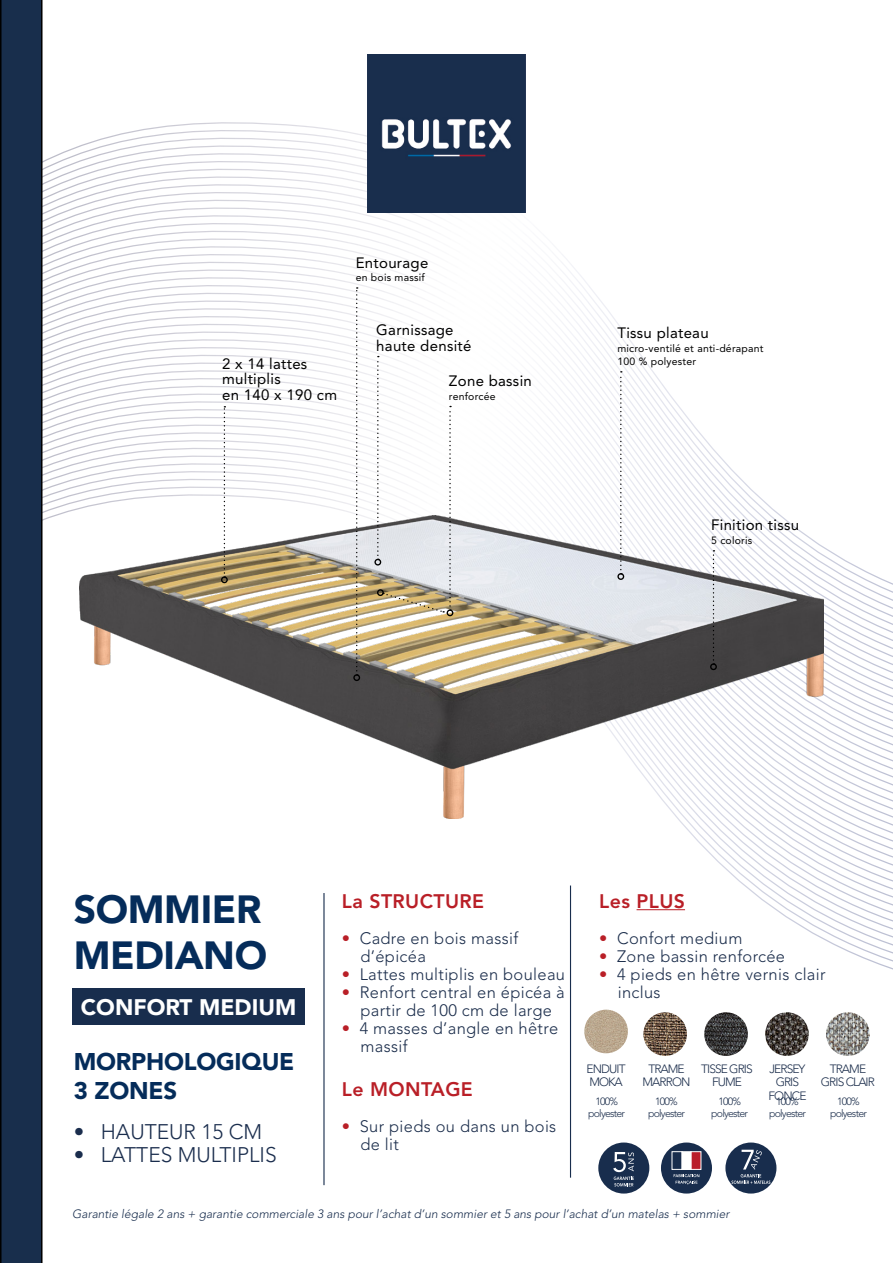
<style>
.page{position:relative;width:893px;height:1263px;background:#fff}
.page>*{position:absolute;margin:0;border:0;box-sizing:border-box;transform-origin:0 0}
.t1{font:900 39px/46.8px "Avenir LT Std";letter-spacing:-.01em;color:#052c5a}
.t2{font:900 24px/28.8px "Avenir LT Std";letter-spacing:-.01em;color:#052c5a}
.t3{font:900 22.5px "Avenir";color:#fff}
.t4{font:300 21px "Avenir LT Std";color:#1a2d4d}
.t5{font:800 19.5px "Avenir LT Std";letter-spacing:.02em;color:#b91f27}
.t6{font:300 16.5px/18px "Avenir LT Std";letter-spacing:.02em;color:#1b2d4b}
.t7{font:15px/15.5px "Avenir LT Std";letter-spacing:.02em;color:#000}
.t8{font:italic 300 12px "Avenir LT Std";color:#182d4d}
.t9{font:300 12px/13.5px "Avenir LT Std";letter-spacing:-.075em;color:#1b2d4b;text-align:center}
.t10{font:10.5px/13.6px "Avenir LT Std";letter-spacing:.02em;color:#000}
.t11{font:300 10.5px/12px "Avenir LT Std";letter-spacing:-.075em;color:#1b2d4b;text-align:center}
.s1{color:#b91f27}
</style>
<div class="page">
<svg style="left:43px;top:452px;width:850px;height:583px"></svg>
<hr style="left:637px;top:909px;width:48px;height:1px;background:#b91f27">
<hr style="left:323px;top:893px;width:2px;height:292px;background:#182d4d">
<hr style="left:570px;top:885px;width:1px;height:293px;background:#182d4d">
<div style="left:72px;top:988px;width:233px;height:37px;background:#182d4d"></div>
<img style="left:367px;top:54px;width:159px;height:158px">
<svg style="left:0;top:0;width:43px;height:1263px"></svg>
<img style="left:80px;top:516px;width:744px;height:303px">
<svg style="left:356px;top:287px;width:2px;height:387px"></svg>
<div style="left:353px;top:674px;width:7px;height:7px;border:1px solid #000;border-radius:50%"></div>
<svg style="left:224px;top:406px;width:1px;height:170px"></svg>
<div style="left:221px;top:576px;width:7px;height:7px;border:1px solid #000;border-radius:50%"></div>
<div style="left:374px;top:559px;width:7px;height:6px;border:1px solid #000;border-radius:50%"></div>
<svg style="left:620px;top:371px;width:2px;height:202px"></svg>
<div style="left:617px;top:573px;width:7px;height:7px;border:1px solid #000;border-radius:50%"></div>
<svg style="left:713px;top:550px;width:1px;height:113px"></svg>
<div style="left:710px;top:663px;width:7px;height:7px;border:1px solid #000;border-radius:50%"></div>
<div style="left:447px;top:609px;width:6px;height:7px;border:1px solid #000;border-radius:50%"></div>
<svg style="left:377px;top:356px;width:74px;height:257px"></svg>
<div style="left:377px;top:589px;width:7px;height:7px;border:1px solid #000;border-radius:50%"></div>
<div style="left:725px;top:1142px;width:51px;height:51px;background:#182d4d;border-radius:50%"></div>
<svg style="left:731px;top:1150px;width:39px;height:34px"></svg>
<svg style="left:661px;top:1142px;width:51px;height:51px"></svg>
<div style="left:691px;top:1152px;width:10px;height:17px;background:#b91e2b"></div>
<div style="left:682px;top:1152px;width:9px;height:17px;background:#fff"></div>
<svg style="left:674px;top:1174px;width:25px;height:10px"></svg>
<div style="left:598px;top:1142px;width:51px;height:51px;background:#182d4d;border-radius:50%"></div>
<svg style="left:613px;top:1152px;width:21px;height:34px"></svg>
<img style="left:584px;top:1010px;width:44px;height:43px;border-radius:22px">
<img style="left:704px;top:1012px;width:44px;height:44px;border-radius:22px">
<img style="left:765px;top:1012px;width:44px;height:44px;border-radius:22px">
<img style="left:826px;top:1012px;width:44px;height:44px;border-radius:22px">
<img style="left:643px;top:1012px;width:44px;height:44px;border-radius:22px">
<p class="t7" style="left:222px;top:356px;width:116px">2 x 14 lattes multiplis<br>en 140 x 190 cm</p>
<p class="t7" style="left:356px;top:255px;width:74px">Entourage</p>
<p class="t10" style="left:356px;top:271px;width:70px">en bois massif</p>
<p class="t7" style="left:376px;top:322px;width:97px">Garnissage haute densité</p>
<p class="t7" style="left:617px;top:325px;width:93px">Tissu plateau</p>
<p class="t10" style="left:617px;top:341px;width:148px">micro-ventilé et anti-dérapant<br>100 % polyester</p>
<p class="t7" style="left:449px;top:373px;width:84px">Zone bassin</p>
<p class="t10" style="left:449px;top:389px;width:48px">renforcée</p>
<p class="t7" style="left:711px;top:517px;width:89px">Finition tissu</p>
<p class="t10" style="left:711px;top:533px;width:43px">5 coloris</p>
<h1 class="t1" style="left:74px;top:885px;width:195px">SOMMIER<br>MEDIANO</h1>
<h3 class="t3" style="left:81px;top:988px;width:217px">CONFORT MEDIUM</h3>
<h2 class="t2" style="left:74px;top:1047px;width:222px">MORPHOLOGIQUE<br>3 ZONES</h2>
<p class="t4" style="left:74px;top:1120px;width:190px">• HAUTEUR 15 CM</p>
<p class="t4" style="left:74px;top:1142px;width:204px">• LATTES MULTIPLIS</p>
<p class="t5" style="left:342px;top:889px;width:144px">La STRUCTURE</p>
<p class="t6" style="left:360px;top:929px;width:159px;text-indent:-18px"><span class="s1">•</span> Cadre en bois massif d’épicéa</p>
<p class="t6" style="left:342px;top:965px;width:225px"><span class="s1">•</span> Lattes multiplis en bouleau</p>
<p class="t6" style="left:342px;top:983px;width:224px;text-align:center"><span class="s1">•</span> Renfort central en épicéa à partir de 100 cm de large</p>
<p class="t6" style="left:360px;top:1019px;width:199px;text-indent:-18px"><span class="s1">•</span> 4 masses d’angle en hêtre massif</p>
<p class="t5" style="left:342px;top:1077px;width:132px">Le MONTAGE</p>
<p class="t6" style="left:360px;top:1117px;width:197px;text-indent:-18px"><span class="s1">•</span> Sur pieds ou dans un bois de lit</p>
<p class="t5" style="left:599px;top:889px;width:87px">Les PLUS</p>
<p class="t6" style="left:599px;top:929px;width:145px"><span class="s1">•</span> Confort medium</p>
<p class="t6" style="left:599px;top:947px;width:187px"><span class="s1">•</span> Zone bassin renforcée</p>
<p class="t6" style="left:618px;top:965px;width:209px;text-indent:-18px"><span class="s1">•</span> 4 pieds en hêtre vernis clair inclus</p>
<p class="t9" style="left:587px;top:1062px;width:41px;text-align:left">ENDUIT<br>MOKA</p>
<p class="t9" style="left:643px;top:1062px;width:49px">TRAME<br>MARRON</p>
<p class="t9" style="left:701px;top:1062px;width:53px">TISSE GRIS<br>FUME</p>
<p class="t9" style="left:768px;top:1062px;width:39px">JERSEY<br>GRIS<br>FONCE</p>
<p class="t9" style="left:821px;top:1062px;width:56px">TRAME<br>GRIS CLAIR</p>
<p class="t11" style="left:588px;top:1095px;width:38px">100% polyester</p>
<p class="t11" style="left:648px;top:1095px;width:38px">100% polyester</p>
<p class="t11" style="left:711px;top:1095px;width:38px">100% polyester</p>
<p class="t11" style="left:769px;top:1095px;width:38px">100% polyester</p>
<p class="t11" style="left:830px;top:1095px;width:38px">100% polyester</p>
<p class="t8" style="left:72px;top:1207px;width:659px">Garantie légale 2 ans + garantie commerciale 3 ans pour l’achat d’un sommier et 5 ans pour l’achat d’un matelas + sommier</p>
</div>
